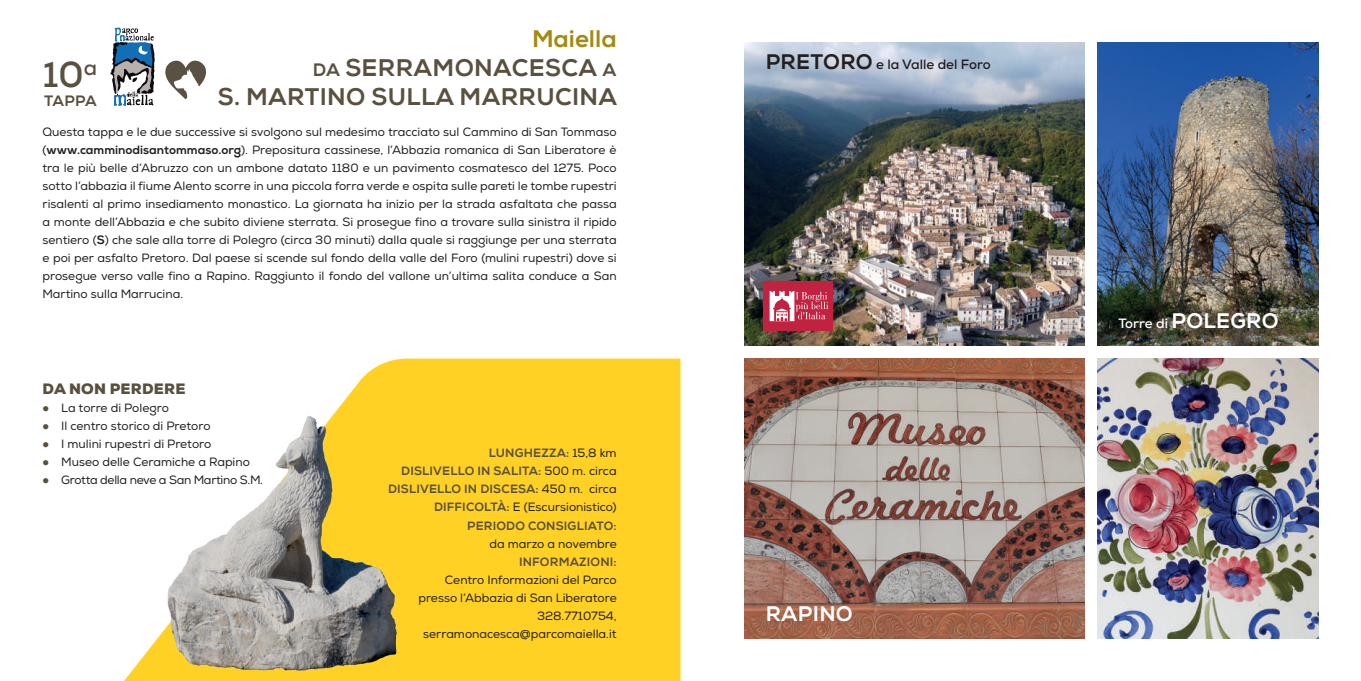
<style>
.page{position:relative;width:1361px;height:681px;background:#fff}
.page>*{position:absolute;margin:0;border:0;box-sizing:border-box;transform-origin:0 0}
.t1{font:700 36px "Nexa";color:#5a5040}
.t2{font:800 24px/28.8px "Nexa";letter-spacing:.015em;color:#5a5040;text-align:right}
.t3{font:800 21px "Nexa";letter-spacing:.015em;color:#fff}
.t4{font:900 15px "Nexa";letter-spacing:.015em;color:#5a5040}
.t5{font:800 15px "Nexa";letter-spacing:-.01em;color:#5a5040}
.t6{font:700 13.5px "Nexa";color:#231f20}
.t7{font:700 13.5px "Nexa";color:#fff}
.t8{font:12px/18px "Nexa";color:#231f20;text-align:justify}
.t9{font:800 12px/18px "Nexa";letter-spacing:.015em;color:#5a5040;text-align:right}
.t10{font:12px "Nexa";letter-spacing:-.025em;color:#231f20}
.s1{color:#a38a10}
.s2{font-size:18px}
.s3{font-weight:800}
.s4{color:#5a5040}
.s5{font-weight:400;color:#231f20}
.s6{font-weight:800;font-size:21px}
</style>
<div class="page">
<svg style="left:125px;top:358px;width:555px;height:322px;background:#ffd740"></svg>
<img style="left:744px;top:358px;width:340px;height:280px">
<img style="left:1097px;top:43px;width:221px;height:302px">
<img style="left:744px;top:43px;width:340px;height:302px">
<img style="left:139px;top:394px;width:275px;height:286px">
<div style="left:763px;top:281px;width:70px;height:49px;background:#c02240"></div>
<svg style="left:769px;top:291px;width:59px;height:30px"></svg>
<img style="left:1097px;top:358px;width:221px;height:280px">
<svg style="left:110px;top:28px;width:45px;height:78px"></svg>
<svg style="left:165px;top:61px;width:42px;height:38px"></svg>
<h2 class="t2" style="left:218px;top:25px;width:401px"><span class="s1">Maiella<br></span><span class="s2">DA</span> SERRAMONACESCA <span class="s2">A<br></span>S. MARTINO SULLA MARRUCINA</h2>
<p class="t8" style="left:43px;top:123px;width:576px">Questa tappa e le due successive si svolgono sul medesimo tracciato sul Cammino di San Tommaso (<span class="s3">www.camminodisantommaso.org</span>). Prepositura cassinese, l’Abbazia romanica di San Liberatore è tra le più belle d’Abruzzo con un ambone datato 1180 e un pavimento cosmatesco del 1275. Poco sotto l’abbazia il fiume Alento scorre in una piccola forra verde e ospita sulle pareti le tombe rupestri risalenti al primo insediamento monastico. La giornata ha inizio per la strada asfaltata che passa a monte dell’Abbazia e che subito diviene sterrata. Si prosegue fino a trovare sulla sinistra il ripido sentiero (<span class="s3">S</span>) che sale alla torre di Polegro (circa 30 minuti) dalla quale si raggiunge per una sterrata e poi per asfalto Pretoro. Dal paese si scende sul fondo della valle del Foro (mulini rupestri) dove si prosegue verso valle fino a Rapino. Raggiunto il fondo del vallone un’ultima salita conduce a San Martino sulla Marrucina.</p>
<h1 class="t1" style="left:43px;top:51px;width:56px">10<sup>a</sup></h1>
<p class="t5" style="left:44px;top:92px;width:54px">TAPPA</p>
<p class="t4" style="left:43px;top:378px;width:144px">DA NON PERDERE</p>
<p class="t8" style="left:43px;top:398px;width:128px"><span class="s4">●</span> La torre di Polegro</p>
<p class="t8" style="left:43px;top:416px;width:170px"><span class="s4">●</span> Il centro storico di Pretoro</p>
<p class="t8" style="left:43px;top:434px;width:170px"><span class="s4">●</span> I mulini rupestri di Pretoro</p>
<p class="t8" style="left:43px;top:452px;width:209px"><span class="s4">●</span> Museo delle Ceramiche a Rapino</p>
<p class="t10" style="left:43px;top:472px;width:222px"><span class="s4">●</span> Grotta della neve a San Martino S.M.</p>
<p class="t9" style="left:388px;top:444px;width:230px">LUNGHEZZA: <span class="s5">15,8 km<br></span>DISLIVELLO IN SALITA: <span class="s5">500 m. circa<br></span>DISLIVELLO IN DISCESA: <span class="s5">450 m. circa<br></span>DIFFICOLTÀ: <span class="s5">E (Escursionistico)<br></span>PERIODO CONSIGLIATO:</p>
<p class="t8" style="left:489px;top:534px;width:129px">da marzo a novembre</p>
<p class="t9" style="left:519px;top:552px;width:99px">INFORMAZIONI:</p>
<p class="t8" style="left:418px;top:570px;width:200px;text-align:right">Centro Informazioni del Parco presso l’Abbazia di San Liberatore<br>328.7710754, serramonacesca@parcomaiella.it</p>
<p class="t6" style="left:766px;top:56px;width:227px"><span class="s6">PRETORO</span> e la Valle del Foro</p>
<h3 class="t3" style="left:766px;top:600px;width:89px">RAPINO</h3>
<p class="t7" style="left:1118px;top:314px;width:162px">Torre di <span class="s6">POLEGRO</span></p>
</div>
